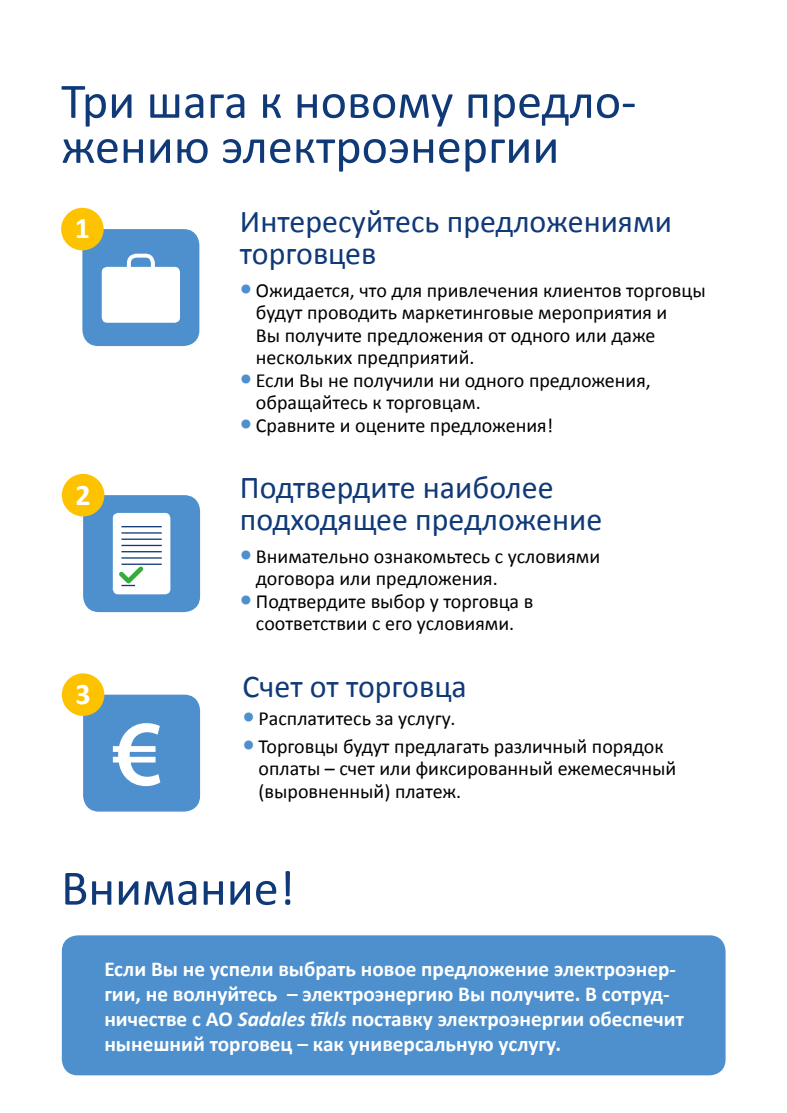
<style>
.page{position:relative;width:787px;height:1113px;background:#fff}
.page>*{position:absolute;margin:0;border:0;box-sizing:border-box;transform-origin:0 0}
.t1{font:50px/45px "Calibri";color:#103978}
.t2{font:32px/32px "Calibri";color:#103978}
.t3{font:700 30px "Calibri";color:#fff}
.t4{font:700 21.25px/25px "Calibri";color:#fff}
.t5{font:20px/22.5px "Calibri";color:#000}
.s1{font-weight:700;font-size:25px;color:#4d90cd}
.s2{font-style:italic}
</style>
<div class="page">
<div style="left:62px;top:935px;width:663px;height:140px;background:#4d90cd;border-radius:16px"></div>
<div style="left:83px;top:694px;width:117px;height:117px;background:#4d90cd;border-radius:16px"></div>
<div style="left:62px;top:673px;width:42px;height:43px;background:#fdc200;border-radius:50%"></div>
<svg style="left:113px;top:723px;width:47px;height:63px"></svg>
<div style="left:82px;top:229px;width:117px;height:117px;background:#4d90cd;border-radius:16px"></div>
<div style="left:61px;top:208px;width:43px;height:42px;background:#fdc200;border-radius:50%"></div>
<div style="left:102px;top:267px;width:78px;height:56px;background:#fff;border-radius:5px"></div>
<div style="left:127px;top:254px;width:28px;height:28px;border:4px solid #fff;border-radius:8px"></div>
<div style="left:83px;top:495px;width:117px;height:117px;background:#4d90cd;border-radius:16px"></div>
<div style="left:62px;top:474px;width:42px;height:42px;background:#fdc200;border-radius:50%"></div>
<div style="left:113px;top:513px;width:57px;height:81px;background:#fff;border-radius:5px"></div>
<hr style="left:121px;top:526px;width:41px;height:1px;background:#103978">
<hr style="left:121px;top:532px;width:41px;height:1px;background:#103978">
<hr style="left:121px;top:538px;width:41px;height:2px;background:#103978">
<hr style="left:121px;top:545px;width:41px;height:1px;background:#103978">
<hr style="left:121px;top:551px;width:41px;height:1px;background:#103978">
<hr style="left:121px;top:557px;width:41px;height:1px;background:#103978">
<hr style="left:121px;top:563px;width:41px;height:2px;background:#103978">
<svg style="left:119px;top:563px;width:28px;height:24px"></svg>
<h1 class="t1" style="left:61px;top:76px;width:577px">Три шага к новому предло&shy;жению электроэнергии</h1>
<h3 class="t3" style="left:75px;top:210px;width:17px">1</h3>
<h2 class="t2" style="left:240px;top:204px;width:433px">Интересуйтесь предложениями торговцев</h2>
<p class="t5" style="left:256px;top:278px;width:451px;text-indent:-16px"><span class="s1">•</span> Ожидается, что для привлечения клиентов торговцы будут проводить маркетинговые мероприятия и<br>Вы получите предложения от одного или даже нескольких предприятий.</p>
<p class="t5" style="left:256px;top:368px;width:396px;text-indent:-16px"><span class="s1">•</span> Если Вы не получили ни одного предложения, обращайтесь к торговцам.</p>
<p class="t5" style="left:240px;top:413px;width:315px"><span class="s1">•</span> Сравните и оцените предложения!</p>
<h3 class="t3" style="left:75px;top:476px;width:17px">2</h3>
<h2 class="t2" style="left:240px;top:469px;width:364px">Подтвердите наиболее подходящее предложение</h2>
<p class="t5" style="left:256px;top:544px;width:346px;text-indent:-16px"><span class="s1">•</span> Внимательно ознакомьтесь с условиями договора или предложения.</p>
<p class="t5" style="left:240px;top:589px;width:295px;text-align:center"><span class="s1">•</span> Подтвердите выбор у торговца в соответствии с его условиями.</p>
<h3 class="t3" style="left:75px;top:675px;width:17px">3</h3>
<h2 class="t2" style="left:243px;top:669px;width:226px">Счет от торговца</h2>
<p class="t5" style="left:243px;top:706px;width:214px"><span class="s1">•</span> Расплатитесь за услугу.</p>
<p class="t5" style="left:258px;top:734px;width:419px;text-indent:-16px"><span class="s1">•</span> Торговцы будут предлагать различный порядок оплаты – счет или фиксированный ежемесячный (выровненный) платеж.</p>
<h1 class="t1" style="left:61px;top:863px;width:235px">Внимание!</h1>
<p class="t4" style="left:104px;top:955px;width:581px">Если Вы не успели выбрать новое предложение электроэнер&shy;гии, не волнуйтесь – электроэнергию Вы получите. В сотруд&shy;ничестве с AО <span class="s2">Sadales tīkls</span> поставку электроэнергии обеспечит нынешний торговец – как универсальную услугу.</p>
</div>
